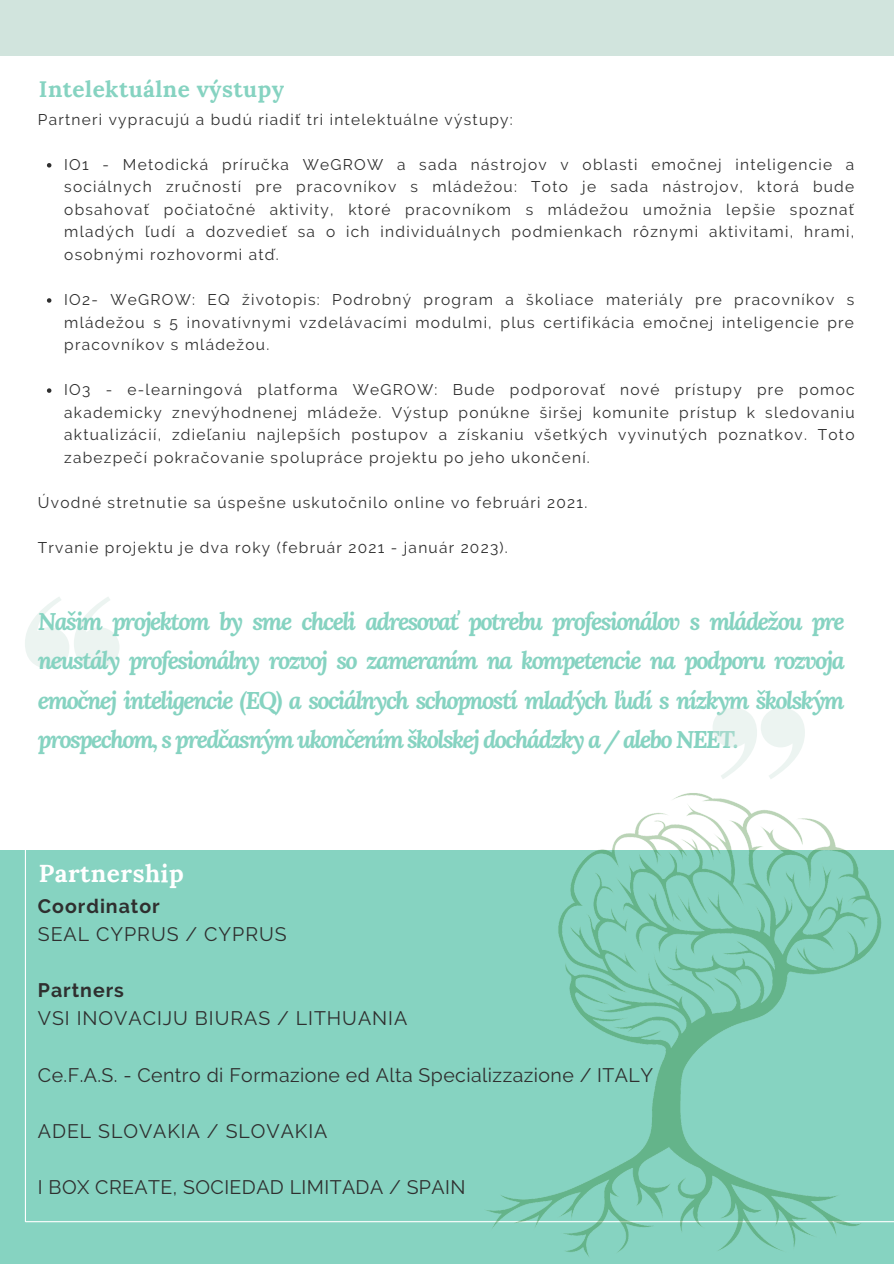
<style>
.page{position:relative;width:894px;height:1264px;background:#fff}
.page>*{position:absolute;margin:0;border:0;box-sizing:border-box;transform-origin:0 0}
.t1{font:700 24.45px "Lora";letter-spacing:.02em;color:#fff}
.t2{font:italic 700 24px/39.5px "Lora";letter-spacing:-.07em;color:#86d3c1;text-align:justify}
.t3{font:700 22.5px "Lora";letter-spacing:.02em;color:#86d3c1}
.t4{font:19.5px "Raleway";letter-spacing:.02em;color:#2f2f2f}
.t5{font:19.5px "Raleway";letter-spacing:.05em;color:#2f2f2f}
.t6{font:700 19.5px "Raleway";letter-spacing:.05em;color:#2f2f2f}
.t7{font:15.45px/22.5px "Raleway";letter-spacing:.08em;color:#2f2f2f;text-align:justify}
</style>
<div class="page">
<div style="left:0;top:0;width:893px;height:55px;background:#d1e4dd"></div>
<svg style="left:25px;top:597px;width:94px;height:71px"></svg>
<div style="left:0;top:1096px;width:893px;height:167px;background:#86d3c1"></div>
<div style="left:0;top:933px;width:893px;height:169px;background:#86d3c1"></div>
<div style="left:0;top:850px;width:893px;height:168px;background:#86d3c1"></div>
<svg style="left:47px;top:163px;width:4px;height:4px"></svg>
<svg style="left:47px;top:298px;width:4px;height:5px"></svg>
<svg style="left:47px;top:388px;width:4px;height:5px"></svg>
<hr style="left:25px;top:828px;width:1px;height:393px;background:#fff">
<hr style="left:26px;top:1221px;width:867px;height:1px;background:#fff">
<img style="left:479px;top:793px;width:407px;height:464px">
<svg style="left:713px;top:708px;width:91px;height:71px"></svg>
<p class="t3" style="left:39px;top:75px;width:246px">Intelektuálne výstupy</p>
<p class="t7" style="left:38px;top:108px;width:476px">Partneri vypracujú a budú riadiť tri intelektuálne výstupy:</p>
<p class="t7" style="left:64px;top:153px;width:791px">IO1 - Metodická príručka WeGROW a sada nástrojov v oblasti emočnej inteligencie a sociálnych zručností pre pracovníkov s mládežou: Toto je sada nástrojov, ktorá bude obsahovať počiatočné aktivity, ktoré pracovníkom s mládežou umožnia lepšie spoznať mladých ľudí a dozvedieť sa o ich individuálnych podmienkach rôznymi aktivitami, hrami, osobnými rozhovormi atď.</p>
<p class="t7" style="left:64px;top:288px;width:791px">IO2- WeGROW: EQ životopis: Podrobný program a školiace materiály pre pracovníkov s mládežou s 5 inovatívnymi vzdelávacími modulmi, plus certifikácia emočnej inteligencie pre pracovníkov s mládežou.</p>
<p class="t7" style="left:64px;top:378px;width:791px">IO3 - e-learningová platforma WeGROW: Bude podporovať nové prístupy pre pomoc akademicky znevýhodnenej mládeže. Výstup ponúkne širšej komunite prístup k sledovaniu aktualizácií, zdieľaniu najlepších postupov a získaniu všetkých vyvinutých poznatkov. Toto zabezpečí pokračovanie spolupráce projektu po jeho ukončení.</p>
<p class="t7" style="left:38px;top:491px;width:550px">Úvodné stretnutie sa úspešne uskutočnilo online vo februári 2021.</p>
<p class="t7" style="left:38px;top:536px;width:471px">Trvanie projektu je dva roky (február 2021 - január 2023).</p>
<p class="t2" style="left:38px;top:601px;width:808px">Našim projektom by sme chceli adresovať potrebu profesionálov s mládežou pre neustály profesionálny rozvoj so zameraním na kompetencie na podporu rozvoja emočnej inteligencie (EQ) a sociálnych schopností mladých ľudí s nízkym školským prospechom, s predčasným ukončením školskej dochádzky a / alebo NEET.</p>
<p class="t1" style="left:39px;top:857px;width:146px">Partnership</p>
<p class="t6" style="left:38px;top:894px;width:123px">Coordinator</p>
<p class="t5" style="left:38px;top:922px;width:250px">SEAL CYPRUS / CYPRUS</p>
<p class="t6" style="left:38px;top:978px;width:87px">Partners</p>
<p class="t5" style="left:38px;top:1006px;width:371px">VSI INOVACIJU BIURAS / LITHUANIA</p>
<p class="t4" style="left:38px;top:1063px;width:616px">Ce.F.A.S. - Centro di Formazione ed Alta Specializzazione / ITALY</p>
<p class="t5" style="left:38px;top:1119px;width:291px">ADEL SLOVAKIA / SLOVAKIA</p>
<p class="t4" style="left:38px;top:1175px;width:429px">I BOX CREATE, SOCIEDAD LIMITADA / SPAIN</p>
</div>
